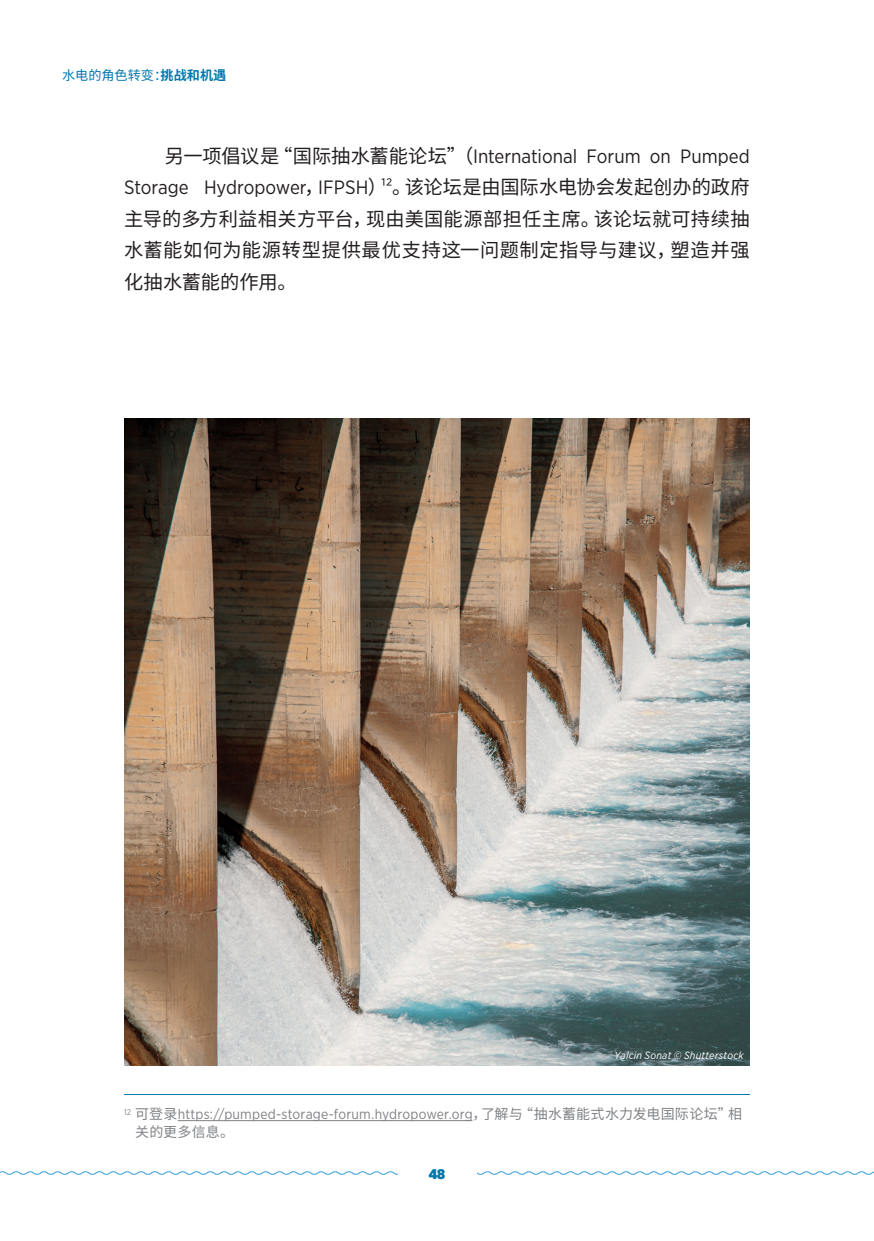
<style>
.page{position:relative;width:874px;height:1241px;background:#fff}
.page>*{position:absolute;margin:0;border:0;box-sizing:border-box;transform-origin:0 0}
.Text_Body{font:19.25px/31.5px "Source Han Sans SC";letter-spacing:.025em;color:#231f20;text-align:justify}
.FootNotes{font:14px/17.5px "Gotham Narrow";letter-spacing:.015em;color:#808285}
.t1{font:900 14px "Gotham Narrow";color:#0078ae}
.t2{font:13.12px "Source Han Sans SC";color:#0078ae}
.Photo_Credits{font:italic 10.5px "Gotham Narrow";letter-spacing:.02em;color:#fff}
.s1{font-weight:700}
.s2{font-family:"Gotham Narrow"}
.s3{font-family:"Source Han Sans SC"}
</style>
<div class="page">
<svg style="left:0;top:1171px;width:873px;height:4px"></svg>
<div style="left:397px;top:1167px;width:79px;height:11px;background:#fff"></div>
<hr style="left:124px;top:1093px;width:625px;height:1px;background:#0078ae">
<hr style="left:178px;top:1120px;width:294px;height:1px;background:#808285">
<img style="left:124px;top:418px;width:625px;height:647px">
<p class="t2" style="left:62px;top:68px;width:166px">水电的角色转变：<span class="s1">挑战和机遇</span></p>
<p class="Text_Body" style="left:124px;top:140px;width:627px;text-indent:41px">另一项倡议是“国际抽水蓄能论坛”（<span class="s2">International Forum on Pumped Storage Hydropower</span>，<span class="s2">IFPSH</span>）<span class="s2">12</span>。该论坛是由国际水电协会发起创办的政府主导的多方利益相关方平台，现由美国能源部担任主席。该论坛就可持续抽水蓄能如何为能源转型提供最优支持这一问题制定指导与建议，塑造并强化抽水蓄能的作用。</p>
<p class="Photo_Credits" style="left:614px;top:1048px;width:130px">Yalcin Sonat © Shutterstock</p>
<p class="FootNotes" style="left:135px;top:1105px;width:608px;text-indent:-11px"><sup>12</sup> <span class="s3">可登录</span>https://pumped-storage-forum.hydropower.org<span class="s3">，了解与“抽水蓄能式水力发电国际论坛”相关的更多信息。</span></p>
<p class="t1" style="left:428px;top:1163px;width:18px">48</p>
</div>
